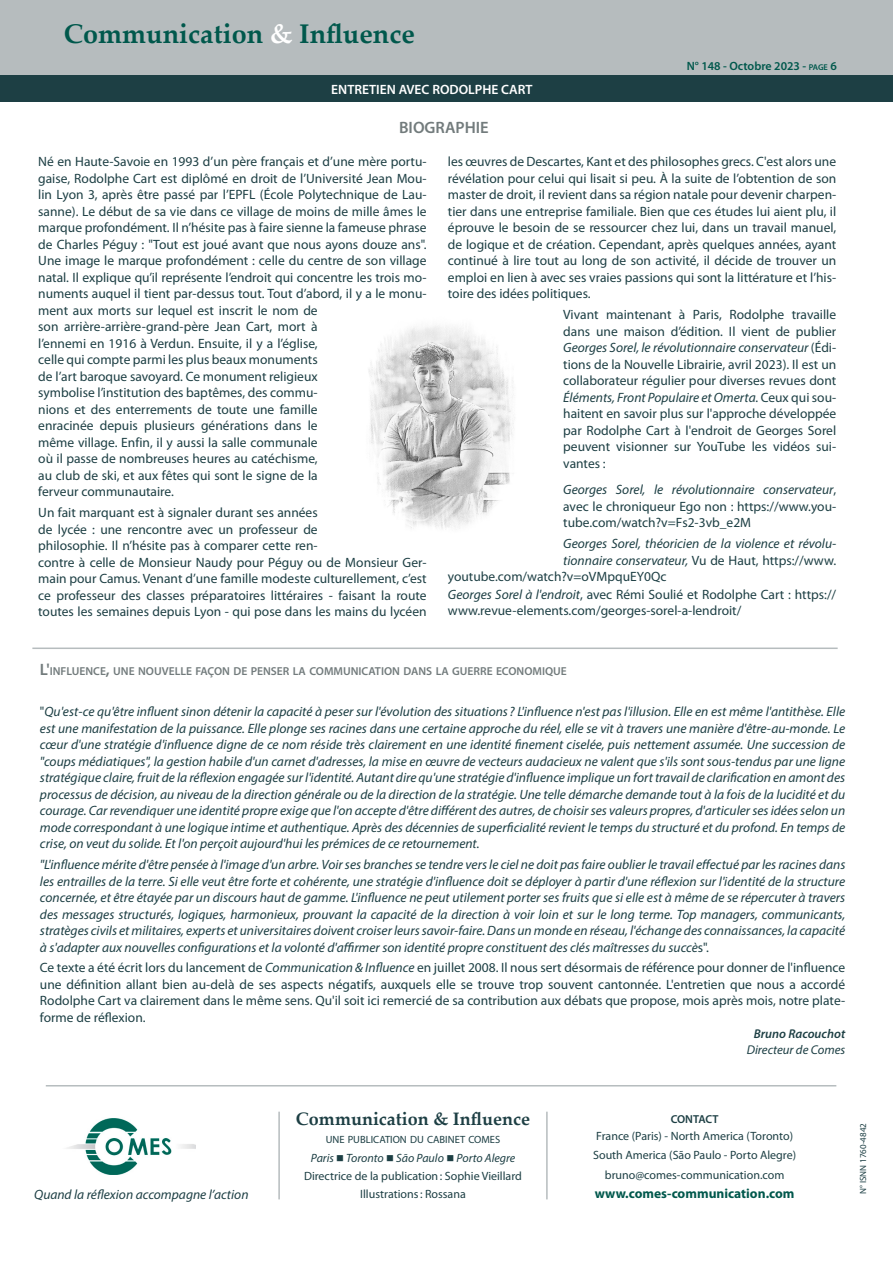
<style>
.page{position:relative;width:893px;height:1263px;background:#fff}
.page>*{position:absolute;margin:0;border:0;box-sizing:border-box;transform-origin:0 0}
.t1{font:700 27px "Palatino Linotype";color:#00584c}
.t2{font:700 18px "Palatino Linotype";color:#1d3f44}
.Titre_colonnes{font:600 16.5px "Myriad Pro";color:#727b7c}
.Style_de_paragraphe_1-textes_centraux{font:13.5px/16.5px "Myriad Pro";color:#1d3f44;text-align:justify}
.Style_de_paragraphe_1-textes_centraux-2{font:italic 13.5px/16.5px "Myriad Pro";color:#1d3f44;text-align:justify}
.t3{font:700 13.5px "Myriad Pro";color:#00584c}
.t4{font:600 13.5px "Myriad Pro";color:#fff}
.Style_de_paragraphe_1-édito-signature{font:italic 12.75px "Myriad Pro";color:#1d3f44}
.Style_de_paragraphe_1-textes_centraux-3{font:italic 600 12.75px "Myriad Pro";color:#1d3f44}
.t5{font:12px "Myriad Pro";color:#1d3f44}
.t6{font:italic 12px "Myriad Pro";color:#1d3f44}
.t7{font:600 12px "Myriad Pro";color:#00584c}
.Titre_colonnes-2{font:600 11.55px "Myriad Pro";color:#727b7c}
.t8{font:600 11.55px "Myriad Pro";letter-spacing:-.01em;color:#1d3f44}
.t9{font:10.5px "Myriad Pro";color:#1d3f44}
.Style_de_paragraphe_1-textes_centraux-4{font:9px "Myriad Pro";color:#1d3f44}
.s1{color:#fff}
.s2{font-size:8.4px}
.s3{font-style:italic}
.s4{font-style:normal}
.s5{font-size:16.5px}
</style>
<div class="page">
<div style="left:0;top:81px;width:893px;height:21px;background:#1d3f44"></div>
<div style="left:0;top:0;width:893px;height:81px;background:#b6bcbe"></div>
<div style="left:0;top:76px;width:893px;height:21px;background:#1d3f44"></div>
<img style="left:368px;top:326px;width:146px;height:203px">
<img style="left:67px;top:1118px;width:128px;height:57px">
<hr style="left:278px;top:1112px;width:2px;height:87px;background:#b6bcbe">
<hr style="left:546px;top:1112px;width:2px;height:87px;background:#b6bcbe">
<hr style="left:32px;top:647px;width:806px;height:2px;background:#b6bcbe">
<hr style="left:46px;top:1085px;width:790px;height:1px;background:#b6bcbe">
<p class="t1" style="left:64px;top:14px;width:353px">Communication <span class="s1">&amp;</span> Influence</p>
<p class="t4" style="left:331px;top:81px;width:203px">ENTRETIEN AVEC RODOLPHE CART</p>
<p class="Titre_colonnes" style="left:399px;top:116px;width:89px">BIOGRAPHIE</p>
<p class="t7" style="left:687px;top:58px;width:152px">N° 148 - Octobre 2023 - <span class="s2">PAGE</span> 6</p>
<p class="Style_de_paragraphe_1-textes_centraux" style="left:38px;top:153px;width:390px;text-align:left">Né en Haute-Savoie en 1993 d’un père français et d’une mère portu&shy;gaise, Rodolphe Cart est diplômé en droit de l’Université Jean Mou&shy;lin Lyon 3, après être passé par l’EPFL (École Polytechnique de Lau&shy;sanne). Le début de sa vie dans ce village de moins de mille âmes le marque profondément. Il n’hésite pas à faire sienne la fameuse phrase de Charles Péguy : "Tout est joué avant que nous ayons douze ans".<br>Une image le marque profondément : celle du centre de son village natal. Il explique qu’il représente l’endroit qui concentre les trois mo&shy;numents auquel il tient par-dessus tout. Tout d’abord, il y a le monu&shy;ment aux morts sur lequel est inscrit le nom de<br>son arrière-arrière-grand-père Jean Cart, mort à<br>l’ennemi en 1916 à Verdun. Ensuite, il y a l’église,<br>celle qui compte parmi les plus beaux monuments<br>de l’art baroque savoyard. Ce monument religieux<br>symbolise l’institution des baptêmes, des commu-<br>nions et des enterrements de toute une famille<br>enracinée depuis plusieurs générations dans le<br>même village. Enfin, il y aussi la salle communale<br>où il passe de nombreuses heures au catéchisme,<br>au club de ski, et aux fêtes qui sont le signe de la<br>ferveur communautaire.</p>
<p class="Style_de_paragraphe_1-textes_centraux" style="left:38px;top:504px;width:390px;text-align:left">Un fait marquant est à signaler durant ses années<br>de lycée : une rencontre avec un professeur de<br>philosophie. Il n’hésite pas à comparer cette ren-<br>contre à celle de Monsieur Naudy pour Péguy ou de Monsieur Ger&shy;main pour Camus. Venant d’une famille modeste culturellement, c’est ce professeur des classes préparatoires littéraires - faisant la route toutes les semaines depuis Lyon - qui pose dans les mains du lycéen</p>
<p class="Style_de_paragraphe_1-textes_centraux" style="left:448px;top:153px;width:390px">les œuvres de Descartes, Kant et des philosophes grecs. C'est alors une révélation pour celui qui lisait si peu. À la suite de l’obtention de son master de droit, il revient dans sa région natale pour devenir charpen&shy;tier dans une entreprise familiale. Bien que ces études lui aient plu, il éprouve le besoin de se ressourcer chez lui, dans un travail manuel, de logique et de création. Cependant, après quelques années, ayant continué à lire tout au long de son activité, il décide de trouver un emploi en lien à avec ses vraies passions qui sont la littérature et l’his&shy;toire des idées politiques.</p>
<p class="Style_de_paragraphe_1-textes_centraux" style="left:563px;top:306px;width:275px">Vivant maintenant à Paris, Rodolphe travaille dans une maison d’édition. Il vient de publier <span class="s3">Georges Sorel, le révolutionnaire conservateur</span> (Édi&shy;tions de la Nouvelle Librairie, avril 2023). Il est un collaborateur régulier pour diverses revues dont <span class="s3">Éléments, Front Populaire et Omerta.</span> Ceux qui sou&shy;haitent en savoir plus sur l'approche développée par Rodolphe Cart à l'endroit de Georges Sorel peuvent visionner sur YouTube les vidéos sui&shy;vantes :</p>
<p class="Style_de_paragraphe_1-textes_centraux" style="left:563px;top:481px;width:275px"><span class="s3">Georges Sorel, le révolutionnaire conservateur</span>, avec le chroniqueur Ego non : https://www.you&shy;tube.com/watch?v=Fs2-3vb_e2M</p>
<p class="Style_de_paragraphe_1-textes_centraux-2" style="left:563px;top:535px;width:275px">Georges Sorel, théoricien de la violence et révolu-</p>
<p class="Style_de_paragraphe_1-textes_centraux-2" style="left:563px;top:552px;width:275px">tionnaire conservateur, <span class="s4">Vu de Haut, https://www.</span></p>
<p class="Style_de_paragraphe_1-textes_centraux" style="left:448px;top:568px;width:220px">youtube.com/watch?v=oVMpquEY0Qc</p>
<p class="Style_de_paragraphe_1-textes_centraux" style="left:448px;top:586px;width:390px"><span class="s3">Georges Sorel à l'endroit</span>, avec Rémi Soulié et Rodolphe Cart : https:// www.revue-elements.com/georges-sorel-a-lendroit/</p>
<p class="Titre_colonnes-2" style="left:40px;top:664px;width:528px"><span class="s5">L'</span>INFLUENCE<span class="s5">,</span> UNE NOUVELLE FAÇON DE PENSER LA COMMUNICATION DANS LA GUERRE ECONOMIQUE</p>
<p class="Style_de_paragraphe_1-textes_centraux-2" style="left:40px;top:703px;width:807px"><span class="s4">"</span>Qu'est-ce qu'être influent sinon détenir la capacité à peser sur l'évolution des situations? L'influence n'est pas l'illusion. Elle en est même l'antithèse. Elle est une manifestation de la puissance. Elle plonge ses racines dans une certaine approche du réel, elle se vit à travers une manière d'être-au-monde. Le cœur d'une stratégie d'influence digne de ce nom réside très clairement en une identité finement ciselée, puis nettement assumée. Une succession de "coups médiatiques", la gestion habile d'un carnet d'adresses, la mise en œuvre de vecteurs audacieux ne valent que s'ils sont sous-tendus par une ligne stratégique claire, fruit de la réflexion engagée sur l'identité. Autant dire qu'une stratégie d'influence implique un fort travail de clarification en amont des processus de décision, au niveau de la direction générale ou de la direction de la stratégie. Une telle démarche demande tout à la fois de la lucidité et du courage. Car revendiquer une identité propre exige que l'on accepte d'être différent des autres, de choisir ses valeurs propres, d'articuler ses idées selon un mode correspondant à une logique intime et authentique. Après des décennies de superficialité revient le temps du structuré et du profond. En temps de crise, on veut du solide. Et l'on perçoit aujourd'hui les prémices de ce retournement.</p>
<p class="Style_de_paragraphe_1-textes_centraux-2" style="left:40px;top:856px;width:807px">"L'influence mérite d'être pensée à l'image d'un arbre. Voir ses branches se tendre vers le ciel ne doit pas faire oublier le travail effectué par les racines dans les entrailles de la terre. Si elle veut être forte et cohérente, une stratégie d'influence doit se déployer à partir d'une réflexion sur l'identité de la structure concernée, et être étayée par un discours haut de gamme. L'influence ne peut utilement porter ses fruits que si elle est à même de se répercuter à travers des messages structurés, logiques, harmonieux, prouvant la capacité de la direction à voir loin et sur le long terme. Top managers, communicants, stratèges civils et militaires, experts et universitaires doivent croiser leurs savoir-faire. Dans un monde en réseau, l'échange des connaissances, la capacité à s'adapter aux nouvelles configurations et la volonté d'affirmer son identité propre constituent des clés maîtresses du succè<span class="s4">s".</span></p>
<p class="Style_de_paragraphe_1-textes_centraux" style="left:40px;top:959px;width:807px">Ce texte a été écrit lors du lancement de <span class="s3">Communication &amp; Influence</span> en juillet 2008. Il nous sert désormais de référence pour donner de l'influence une définition allant bien au-delà de ses aspects négatifs, auxquels elle se trouve trop souvent cantonnée. L'entretien que nous a accordé Rodolphe Cart va clairement dans le même sens. Qu'il soit ici remercié de sa contribution aux débats que propose, mois après mois, notre plate&shy;forme de réflexion.</p>
<p class="Style_de_paragraphe_1-textes_centraux-3" style="left:754px;top:1026px;width:93px">Bruno Racouchot</p>
<p class="Style_de_paragraphe_1-édito-signature" style="left:747px;top:1042px;width:100px">Directeur de Comes</p>
<p class="t2" style="left:296px;top:1106px;width:236px">Communication &amp; Influence</p>
<p class="t9" style="left:326px;top:1132px;width:176px">UNE PUBLICATION DU CABINET COMES</p>
<p class="t6" style="left:311px;top:1150px;width:206px">Paris ■ Toronto ■ São Paulo ■ Porto Alegre</p>
<p class="t5" style="left:304px;top:1168px;width:219px">Directrice de la publication: Sophie Vieillard</p>
<p class="t5" style="left:360px;top:1186px;width:107px">Illustrations: Rossana</p>
<p class="t8" style="left:671px;top:1112px;width:49px">CONTACT</p>
<p class="t5" style="left:596px;top:1128px;width:198px">France (Paris) - North America (Toronto)</p>
<p class="t5" style="left:593px;top:1148px;width:205px">South America (São Paulo - Porto Alegre)</p>
<p class="t5" style="left:605px;top:1167px;width:181px">bruno@comes-communication.com</p>
<p class="Style_de_paragraphe_1-textes_centraux-2" style="left:34px;top:1186px;width:216px">Quand la réflexion accompagne l’action</p>
<p class="t3" style="left:595px;top:1185px;width:201px">www.comes-communication.com</p>
<p class="Style_de_paragraphe_1-textes_centraux-4" style="left:858px;top:1194px;width:72px;rotate:-90deg">N° ISNN 1760-4842</p>
</div>
